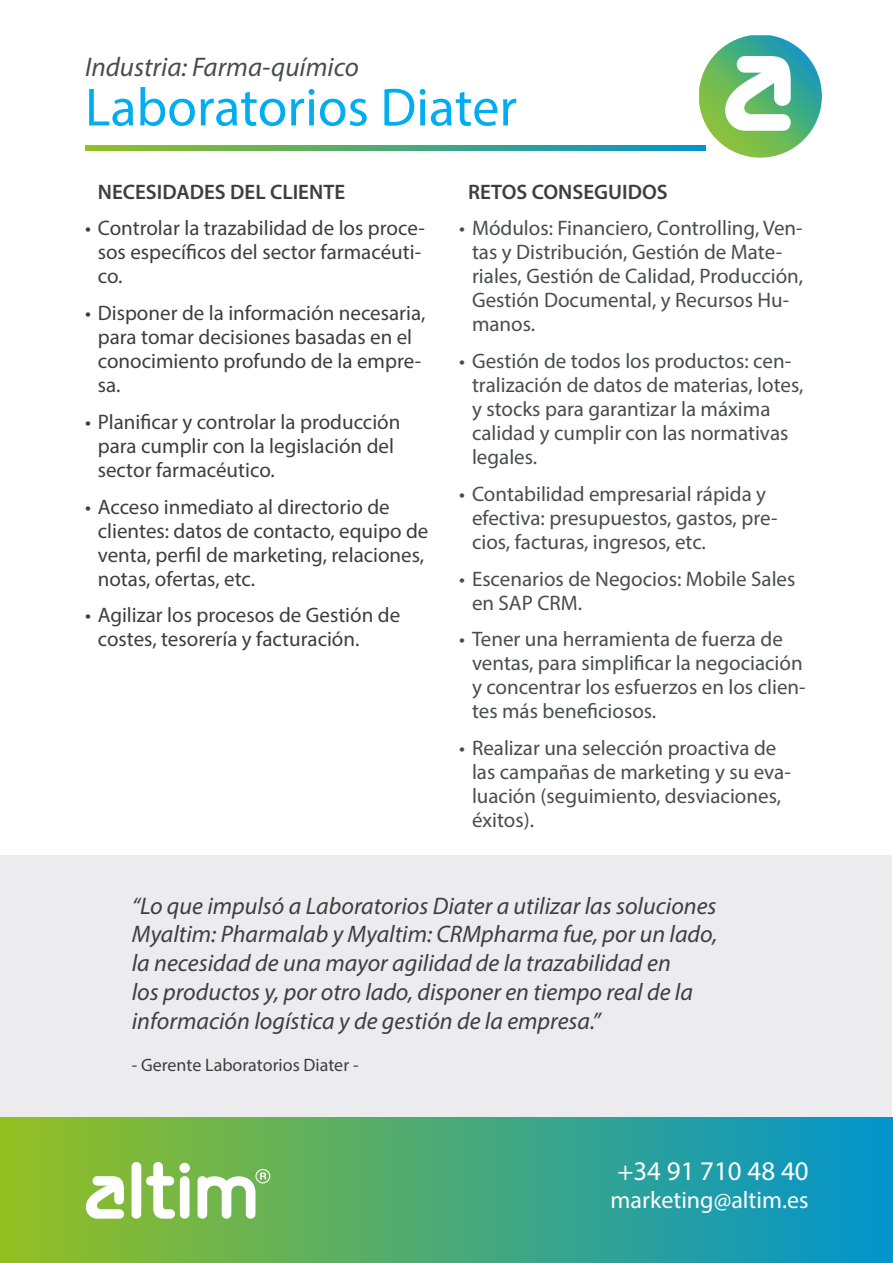
<style>
.page{position:relative;width:893px;height:1263px;background:#fff}
.page>*{position:absolute;margin:0;border:0;box-sizing:border-box;transform-origin:0 0}
.t1{font:54px "Myriad Pro";color:#00aeef}
.t2{font:italic 27px "Myriad Pro";color:#4b4c4d}
.t3{font:27px "Myriad Pro";color:#fff}
.t4{font:italic 24px/28.8px "Myriad Pro";color:#3e3e3f}
.t5{font:24px "Myriad Pro";color:#fff}
.t6{font:21px/24px "Myriad Pro";color:#4b4c4d}
.t7{font:21px/24px "Myriad Pro";color:#3e3e3f}
.t8{font:600 21px "Myriad Pro";color:#3e3e3f}
.t9{font:18px "Myriad Pro";color:#3e3e3f}
</style>
<div class="page">
<div style="left:1px;top:855px;width:891px;height:263px;background:#ececee"></div>
<svg style="left:85px;top:146px;width:614px;height:4px"></svg>
<svg style="left:699px;top:35px;width:123px;height:123px"></svg>
<div style="left:1px;top:1118px;width:892px;height:145px;background:linear-gradient(to right,#94bf21,#0194cd)"></div>
<svg style="left:80px;top:1162px;width:190px;height:57px"></svg>
<p class="t2" style="left:85px;top:50px;width:275px">Industria: Farma-químico</p>
<p class="t1" style="left:85px;top:74px;width:433px">Laboratorios Diater</p>
<p class="t8" style="left:98px;top:178px;width:249px">NECESIDADES DEL CLIENTE</p>
<p class="t8" style="left:468px;top:178px;width:201px">RETOS CONSEGUIDOS</p>
<p class="t7" style="left:98px;top:216px;width:329px;text-indent:-13px">• Controlar la trazabilidad de los proce&shy;sos específicos del sector farmacéuti&shy;co.</p>
<p class="t7" style="left:98px;top:301px;width:329px;text-indent:-13px">• Disponer de la información necesaria, para tomar decisiones basadas en el conocimiento profundo de la empre&shy;sa.</p>
<p class="t7" style="left:98px;top:409px;width:304px;text-indent:-13px">• Planificar y controlar la producción para cumplir con la legislación del sector farmacéutico.</p>
<p class="t7" style="left:98px;top:494px;width:332px;text-indent:-13px">• Acceso inmediato al directorio de clientes: datos de contacto, equipo de venta, perfil de marketing, relaciones, notas, ofertas, etc.</p>
<p class="t7" style="left:98px;top:603px;width:304px;text-indent:-13px">• Agilizar los procesos de Gestión de costes, tesorería y facturación.</p>
<p class="t6" style="left:472px;top:216px;width:333px;text-indent:-13px">• Módulos: Financiero, Controlling, Ven&shy;tas y Distribución, Gestión de Mate&shy;riales, Gestión de Calidad, Producción,<br>Gestión Documental, y Recursos Hu&shy;manos.</p>
<p class="t6" style="left:472px;top:349px;width:333px;text-indent:-13px">• Gestión de todos los productos: cen&shy;tralización de datos de materias, lotes, y stocks para garantizar la máxima calidad y cumplir con las normativas legales.</p>
<p class="t6" style="left:472px;top:481px;width:307px;text-indent:-13px">• Contabilidad empresarial rápida y efectiva: presupuestos, gastos, pre&shy;cios, facturas, ingresos, etc.</p>
<p class="t6" style="left:472px;top:566px;width:325px;text-indent:-13px">• Escenarios de Negocios: Mobile Sales en SAP CRM.</p>
<p class="t6" style="left:472px;top:627px;width:335px;text-indent:-13px">• Tener una herramienta de fuerza de ventas, para simplificar la negociación y concentrar los esfuerzos en los clien&shy;tes más beneficiosos.</p>
<p class="t6" style="left:472px;top:736px;width:320px;text-indent:-13px">• Realizar una selección proactiva de las campañas de marketing y su eva&shy;luación (seguimiento, desviaciones, éxitos).</p>
<p class="t4" style="left:132px;top:891px;width:587px">“Lo que impulsó a Laboratorios Diater a utilizar las soluciones Myaltim: Pharmalab y Myaltim: CRMpharma fue, por un lado, la necesidad de una mayor agilidad de la trazabilidad en<br>los productos y, por otro lado, disponer en tiempo real de la información logística y de gestión de la empresa.”</p>
<p class="t9" style="left:132px;top:1054px;width:228px">- Gerente Laboratorios Diater -</p>
<p class="t3" style="left:617px;top:1154px;width:193px">+34 91 710 48 40</p>
<p class="t5" style="left:611px;top:1185px;width:200px">marketing@altim.es</p>
</div>
